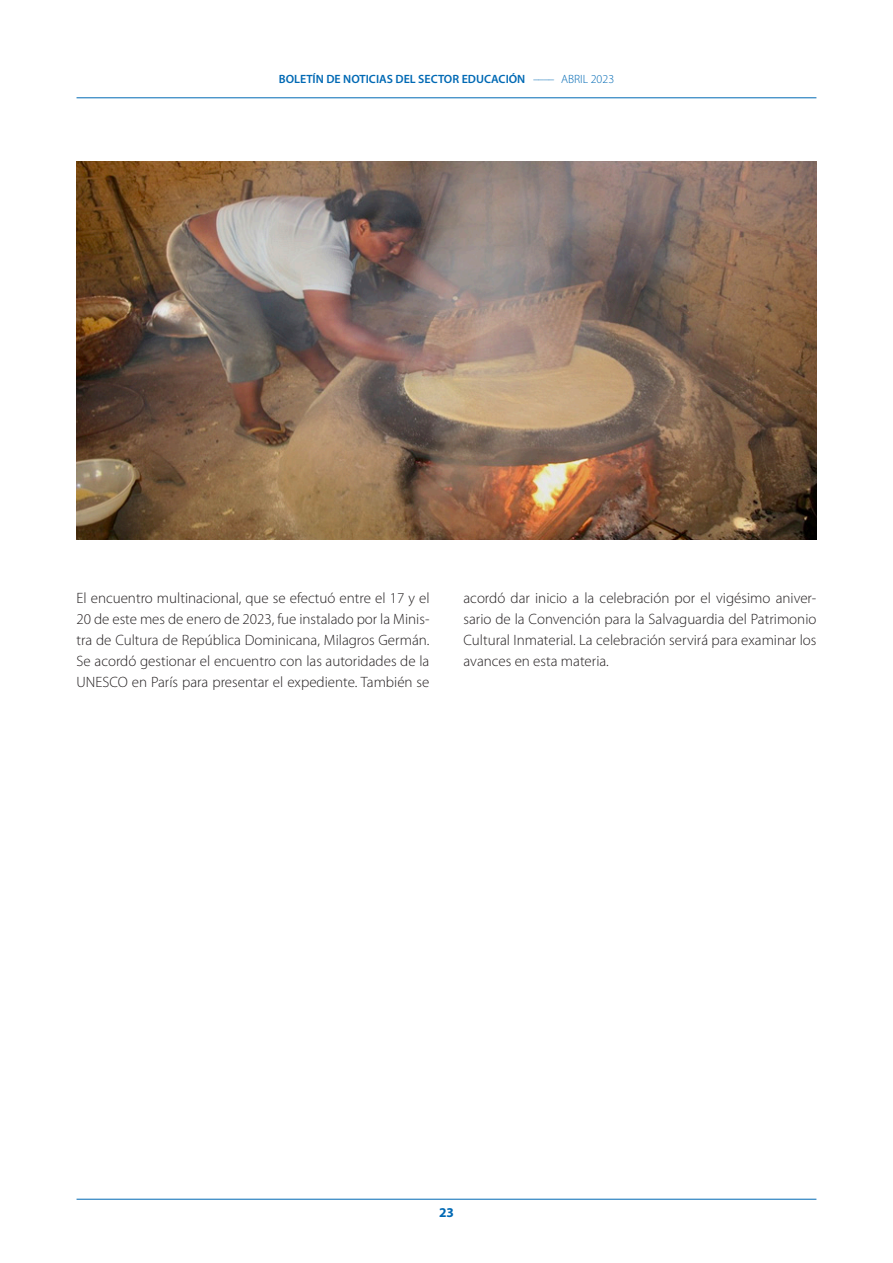
<style>
.page{position:relative;width:893px;height:1263px;background:#fff}
.page>*{position:absolute;margin:0;border:0;box-sizing:border-box;transform-origin:0 0}
.cuerpo_de_texto_gene{font:300 15px/21px "Myriad Pro";color:#231f20;text-align:justify}
.t1{font:700 13.5px "Myriad Pro";color:#0069b4}
.t2{font:600 12px "Myriad Pro";color:#0069b4}
.s1{font-weight:300}
</style>
<div class="page">
<hr style="left:77px;top:97px;width:739px;height:1px;background:#0069b4">
<hr style="left:77px;top:1199px;width:739px;height:1px;background:#0069b4">
<img style="left:77px;top:162px;width:739px;height:378px">
<p class="t2" style="left:279px;top:71px;width:337px">BOLETÍN DE NOTICIAS DEL SECTOR EDUCACIÓN <span class="s1">–––– ABRIL 2023</span></p>
<p class="cuerpo_de_texto_gene" style="left:77px;top:587px;width:354px">El encuentro multinacional, que se efectuó entre el 17 y el 20 de este mes de enero de 2023, fue instalado por la Minis&shy;tra de Cultura de República Dominicana, Milagros Germán.<br>Se acordó gestionar el encuentro con las autoridades de la UNESCO en París para presentar el expediente. También se</p>
<p class="cuerpo_de_texto_gene" style="left:463px;top:587px;width:354px">acordó dar inicio a la celebración por el vigésimo aniver&shy;sario de la Convención para la Salvaguardia del Patrimonio Cultural Inmaterial. La celebración servirá para examinar los avances en esta materia.</p>
<p class="t1" style="left:439px;top:1204px;width:16px">23</p>
</div>
